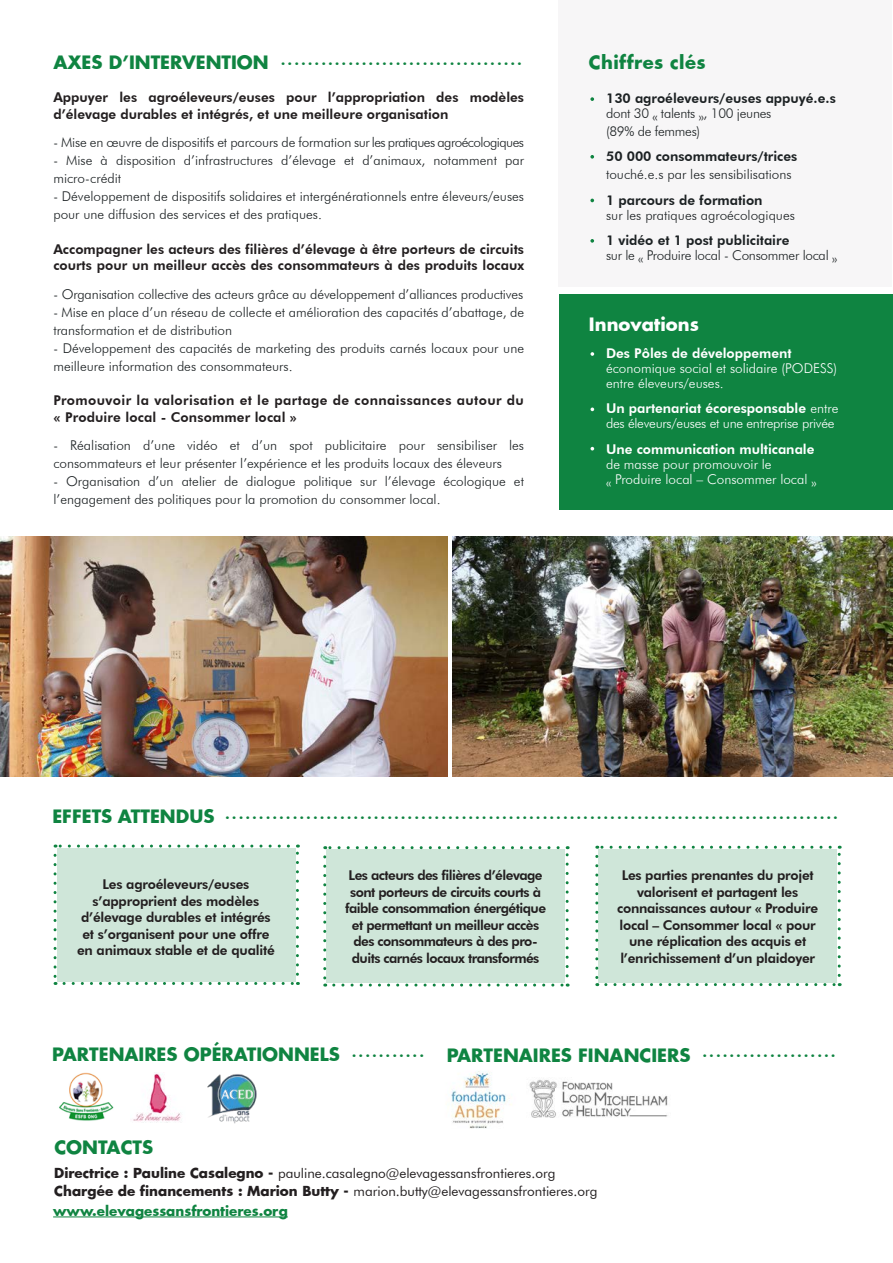
<style>
.page{position:relative;width:893px;height:1263px;background:#fff}
.page>*{position:absolute;margin:0;border:0;box-sizing:border-box;transform-origin:0 0}
.t1{font:700 18px "Futura";color:#0f8441}
.t2{font:700 18px "Futura";letter-spacing:.02em;color:#0f8441}
.t3{font:700 18px "Futura";color:#fff}
.t4{font:300 13.5px/18px "Futura BT";color:#1c2123}
.t5{font:800 13.5px/16.5px "Futura BT";letter-spacing:-.015em;color:#231f20}
.t6{font:800 13.5px/16.5px "Futura BT";letter-spacing:-.04em;color:#231f20;text-align:center}
.t7{font:13.5px "Futura BT";color:#231f20}
.t8{font:300 13.5px/15px "Futura BT";color:#fff}
.t9{font:300 13.5px/18px "Futura BT";letter-spacing:-.02em;color:#1c2123}
.t10{font:800 13.5px/16.5px "Futura BT";letter-spacing:.03em;color:#231f20}
.t11{font:800 13.5px "Futura BT";color:#1c2123}
.t12{font:300 13.5px/15px "Futura BT";letter-spacing:-.02em;color:#fff}
.t13{font:700 13.5px "Futura";color:#0f8441}
.t14{font:800 13.5px "Futura BT";color:#fff}
.t15{font:700 12px "Futura";color:#0f8441}
.s1{font-size:18px}
.s2{font-weight:800}
.s3{font-family:"Futura";font-weight:700}
</style>
<div class="page">
<img style="left:451px;top:1071px;width:61px;height:58px">
<div style="left:598px;top:849px;width:239px;height:134px;background:#cfe6d9"></div>
<div style="left:326px;top:849px;width:239px;height:134px;background:#cfe6d9"></div>
<div style="left:57px;top:848px;width:239px;height:134px;background:#cfe6d9"></div>
<svg style="left:54px;top:855px;width:3px;height:130px"></svg>
<svg style="left:64px;top:982px;width:234px;height:3px"></svg>
<svg style="left:296px;top:844px;width:3px;height:130px"></svg>
<svg style="left:55px;top:844px;width:233px;height:3px"></svg>
<img style="left:0;top:536px;width:447px;height:241px">
<div style="left:558px;top:1px;width:334px;height:286px;background:#f7f6f7"></div>
<div style="left:559px;top:294px;width:334px;height:216px;background:#0f8441"></div>
<hr style="left:53px;top:1216px;width:235px;height:1px;background:#0f8441">
<img style="left:453px;top:536px;width:440px;height:241px">
<svg style="left:590px;top:97px;width:4px;height:4px"></svg>
<svg style="left:590px;top:155px;width:4px;height:4px"></svg>
<svg style="left:590px;top:199px;width:4px;height:3px"></svg>
<svg style="left:590px;top:239px;width:4px;height:4px"></svg>
<img style="left:59px;top:1073px;width:55px;height:48px">
<svg style="left:323px;top:857px;width:3px;height:129px"></svg>
<svg style="left:334px;top:983px;width:234px;height:3px"></svg>
<svg style="left:566px;top:846px;width:3px;height:130px"></svg>
<svg style="left:325px;top:846px;width:233px;height:3px"></svg>
<svg style="left:595px;top:856px;width:3px;height:130px"></svg>
<svg style="left:606px;top:983px;width:234px;height:3px"></svg>
<svg style="left:838px;top:846px;width:3px;height:129px"></svg>
<svg style="left:597px;top:846px;width:233px;height:3px"></svg>
<img style="left:133px;top:1073px;width:48px;height:50px">
<img style="left:207px;top:1074px;width:50px;height:50px">
<svg style="left:590px;top:352px;width:4px;height:4px"></svg>
<svg style="left:590px;top:407px;width:4px;height:4px"></svg>
<svg style="left:590px;top:447px;width:4px;height:3px"></svg>
<img style="left:529px;top:1079px;width:139px;height:39px">
<p class="t15" style="left:53px;top:52px;width:470px"><span class="s1">AXES D’INTERVENTION</span> ....................................</p>
<p class="t5" style="left:53px;top:89px;width:472px">Appuyer les agroéleveurs/euses pour l’appropriation des modèles d’élevage durables et intégrés, et une meilleure organisation</p>
<p class="t4" style="left:53px;top:133px;width:472px">- Mise en œuvre de dispositifs et parcours de formation sur les pratiques agroécologiques</p>
<p class="t4" style="left:53px;top:151px;width:472px">- Mise à disposition d’infrastructures d’élevage et d’animaux, notamment par micro-crédit</p>
<p class="t4" style="left:53px;top:187px;width:472px">- Développement de dispositifs solidaires et intergénérationnels entre éleveurs/euses pour une diffusion des services et des pratiques.</p>
<p class="t5" style="left:53px;top:241px;width:472px">Accompagner les acteurs des filières d’élevage à être porteurs de circuits courts pour un meilleur accès des consommateurs à des produits locaux</p>
<p class="t4" style="left:53px;top:285px;width:471px">- Organisation collective des acteurs grâce au développement d’alliances productives</p>
<p class="t4" style="left:53px;top:303px;width:472px">- Mise en place d’un réseau de collecte et amélioration des capacités d’abattage, de transformation et de distribution</p>
<p class="t4" style="left:53px;top:339px;width:472px">- Développement des capacités de marketing des produits carnés locaux pour une meilleure information des consommateurs.</p>
<p class="t10" style="left:53px;top:392px;width:472px">Promouvoir la valorisation et le partage de connaissances autour du « Produire local - Consommer local »</p>
<p class="t4" style="left:53px;top:436px;width:472px">- Réalisation d’une vidéo et d’un spot publicitaire pour sensibiliser les consommateurs et leur présenter l’expérience et les produits locaux des éleveurs</p>
<p class="t4" style="left:53px;top:472px;width:472px">- Organisation d’un atelier de dialogue politique sur l’élevage écologique et l’engagement des politiques pour la promotion du consommer local.</p>
<p class="t2" style="left:589px;top:49px;width:118px">Chiffres clés</p>
<p class="t11" style="left:606px;top:90px;width:231px">130 agroéleveurs/euses appuyé.e.s</p>
<p class="t9" style="left:606px;top:104px;width:167px">dont 30 « talents », 100 jeunes (89% de femmes)</p>
<p class="t11" style="left:606px;top:148px;width:193px">50 000 consommateurs/trices</p>
<p class="t4" style="left:606px;top:165px;width:187px">touché.e.s par les sensibilisations</p>
<p class="t11" style="left:606px;top:192px;width:158px">1 parcours de formation</p>
<p class="t4" style="left:606px;top:206px;width:190px">sur les pratiques agroécologiques</p>
<p class="t9" style="left:606px;top:233px;width:233px;line-height:15px"><span class="s2">1 vidéo et 1 post publicitaire<br></span>sur le « Produire local - Consommer local »</p>
<p class="t3" style="left:589px;top:312px;width:111px">Innovations</p>
<p class="t8" style="left:606px;top:345px;width:233px"><span class="s2">Des Pôles de développement </span>économique social et solidaire (PODESS) entre éleveurs/euses.</p>
<p class="t12" style="left:606px;top:401px;width:234px"><span class="s2">Un partenariat écoresponsable</span> entre des éleveurs/euses et une entreprise privée</p>
<p class="t14" style="left:606px;top:441px;width:210px">Une communication multicanale</p>
<p class="t8" style="left:606px;top:456px;width:167px">de masse pour promouvoir le</p>
<p class="t8" style="left:606px;top:471px;width:212px">« Produire local – Consommer local »</p>
<p class="t15" style="left:52px;top:806px;width:787px"><span class="s1">EFFETS ATTENDUS</span> ...........................................................................................</p>
<p class="t5" style="left:77px;top:876px;width:199px;text-align:center">Les agroéleveurs/euses s’approprient des modèles d’élevage durables et intégrés et s’organisent pour une offre en animaux stable et de qualité</p>
<p class="t6" style="left:345px;top:867px;width:202px">Les acteurs des filières d’élevage sont porteurs de circuits courts à faible consommation énergétique et permettant un meilleur accès des consommateurs à des pro&shy;duits carnés locaux transformés</p>
<p class="t5" style="left:617px;top:867px;width:202px;text-align:center">Les parties prenantes du projet valorisent et partagent les connaissances autour « Produire local – Consommer local « pour une réplication des acquis et l’enrichissement d’un plaidoyer</p>
<p class="t1" style="left:52px;top:1042px;width:373px">PARTENAIRES OPÉRATIONNELS <sup>.</sup> <sup>.</sup> <sup>.</sup> <sup>.</sup> <sup>.</sup> <sup>.</sup> <sup>.</sup> <sup>.</sup> <sup>.</sup> <sup>.</sup> <sup>.</sup></p>
<p class="t1" style="left:447px;top:1042px;width:390px">PARTENAIRES FINANCIERS <sup>....................</sup></p>
<p class="t1" style="left:54px;top:1135px;width:100px">CONTACTS</p>
<p class="t7" style="left:54px;top:1165px;width:503px"><span class="s3">Directrice : Pauline Casalegno -</span> pauline.casalegno@elevagessansfrontieres.org</p>
<p class="t7" style="left:54px;top:1183px;width:545px"><span class="s3">Chargée de financements : Marion Butty -</span> marion.butty@elevagessansfrontieres.org</p>
<p class="t13" style="left:53px;top:1201px;width:236px">www.elevagessansfrontieres.org</p>
</div>
